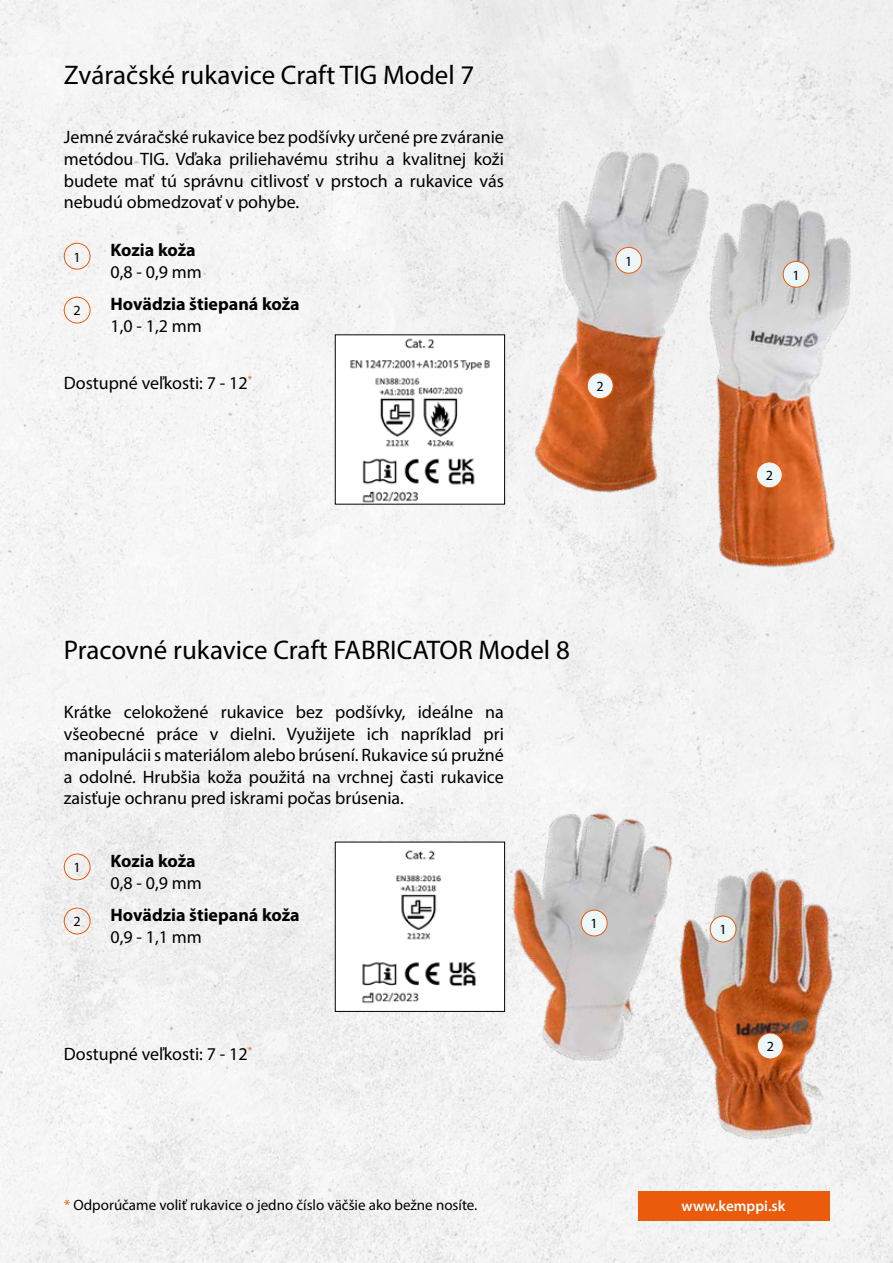
<style>
.page{position:relative;width:893px;height:1263px;background:#fff}
.page>*{position:absolute;margin:0;border:0;box-sizing:border-box;transform-origin:0 0}
.t1{font:27px "Myriad Pro";color:#000}
.t2{font:18px/21.6px "Myriad Pro";color:#000;text-align:justify}
.t3{font:700 18px "Myriad Pro";color:#000}
.t4{font:15px "Myriad Pro";color:#000}
.t5{font:600 15px "Myriad Pro";color:#fff}
.t6{font:14.1px "Myriad Pro";color:#000}
.s1{color:#ea5b0b}
</style>
<div class="page">
<img style="left:0;top:0;width:893px;height:1263px">
<div style="left:0;top:221px;width:111px;height:242px;background:#f5f5f5"></div>
<img style="left:0;top:793px;width:119px;height:258px">
<img style="left:387px;top:54px;width:506px;height:625px">
<div style="left:616px;top:247px;width:26px;height:26px;background:#edf7f9;border-radius:50%"></div>
<div style="left:615px;top:247px;width:27px;height:27px;border:1px solid #ea5b0b;border-radius:50%"></div>
<div style="left:587px;top:373px;width:26px;height:26px;background:#edf7f9;border-radius:50%"></div>
<div style="left:587px;top:372px;width:27px;height:27px;border:1px solid #ea5b0b;border-radius:50%"></div>
<div style="left:756px;top:462px;width:26px;height:26px;background:#edf7f9;border-radius:50%"></div>
<div style="left:756px;top:461px;width:27px;height:27px;border:1px solid #ea5b0b;border-radius:50%"></div>
<div style="left:783px;top:261px;width:26px;height:26px;background:#edf7f9;border-radius:50%"></div>
<div style="left:783px;top:261px;width:26px;height:27px;border:1px solid #ea5b0b;border-radius:50%"></div>
<img style="left:399px;top:701px;width:494px;height:552px">
<div style="left:581px;top:910px;width:26px;height:26px;background:#edf7f9;border-radius:50%"></div>
<div style="left:581px;top:910px;width:27px;height:26px;border:1px solid #ea5b0b;border-radius:50%"></div>
<div style="left:757px;top:1033px;width:26px;height:26px;background:#edf7f9;border-radius:50%"></div>
<div style="left:757px;top:1033px;width:27px;height:26px;border:1px solid #ea5b0b;border-radius:50%"></div>
<div style="left:710px;top:916px;width:26px;height:26px;background:#edf7f9;border-radius:50%"></div>
<div style="left:710px;top:916px;width:26px;height:26px;border:1px solid #ea5b0b;border-radius:50%"></div>
<img style="left:337px;top:336px;width:166px;height:166px">
<div style="left:335px;top:334px;width:170px;height:170px;border:1px solid #000"></div>
<img style="left:337px;top:844px;width:166px;height:166px">
<div style="left:335px;top:842px;width:170px;height:170px;border:1px solid #000"></div>
<div style="left:638px;top:1191px;width:191px;height:29px;background:#ea5b0b"></div>
<h1 class="t1" style="left:64px;top:58px;width:412px">Zváračské rukavice Craft TIG Model 7</h1>
<p class="t2" style="left:64px;top:126px;width:442px">Jemné zváračské rukavice bez podšívky určené pre zváranie metódou TIG. Vďaka priliehavému strihu a kvalitnej koži budete mať tú správnu citlivosť v prstoch a rukavice vás nebudú obmedzovať v pohybe.</p>
<p class="t6" style="left:74px;top:248px;width:9px">1</p>
<p class="t6" style="left:74px;top:302px;width:9px">2</p>
<p class="t3" style="left:111px;top:239px;width:87px">Kozia koža</p>
<p class="t2" style="left:111px;top:261px;width:93px">0,8 - 0,9 mm</p>
<p class="t3" style="left:111px;top:292px;width:191px">Hovädzia štiepaná koža</p>
<p class="t2" style="left:111px;top:315px;width:93px">1,0 - 1,2 mm</p>
<p class="t2" style="left:64px;top:371px;width:190px">Dostupné veľkosti: 7 - 12<sup>*</sup></p>
<p class="t6" style="left:625px;top:252px;width:9px">1</p>
<p class="t6" style="left:597px;top:377px;width:9px">2</p>
<p class="t6" style="left:792px;top:266px;width:9px">1</p>
<p class="t6" style="left:766px;top:467px;width:9px">2</p>
<h1 class="t1" style="left:64px;top:633px;width:508px">Pracovné rukavice Craft FABRICATOR Model 8</h1>
<p class="t2" style="left:64px;top:701px;width:442px">Krátke celokožené rukavice bez podšívky, ideálne na všeobecné práce v dielni. Využijete ich napríklad pri manipulácii s materiálom alebo brúsení. Rukavice sú pružné a odolné. Hrubšia koža použitá na vrchnej časti rukavice zaisťuje ochranu pred iskrami počas brúsenia.</p>
<p class="t6" style="left:74px;top:859px;width:9px">1</p>
<p class="t6" style="left:74px;top:913px;width:9px">2</p>
<p class="t3" style="left:111px;top:849px;width:87px">Kozia koža</p>
<p class="t2" style="left:111px;top:871px;width:93px">0,8 - 0,9 mm</p>
<p class="t3" style="left:111px;top:903px;width:191px">Hovädzia štiepaná koža</p>
<p class="t2" style="left:111px;top:926px;width:93px">0,9 - 1,1 mm</p>
<p class="t6" style="left:591px;top:915px;width:9px">1</p>
<p class="t2" style="left:64px;top:1042px;width:190px">Dostupné veľkosti: 7 - 12<sup>*</sup></p>
<p class="t4" style="left:64px;top:1195px;width:415px"><span class="s1">*</span> Odporúčame voliť rukavice o jedno číslo väčšie ako bežne nosíte.</p>
<p class="t6" style="left:719px;top:921px;width:9px">1</p>
<p class="t6" style="left:767px;top:1038px;width:9px">2</p>
<p class="t5" style="left:682px;top:1196px;width:105px">www.kemppi.sk</p>
</div>
